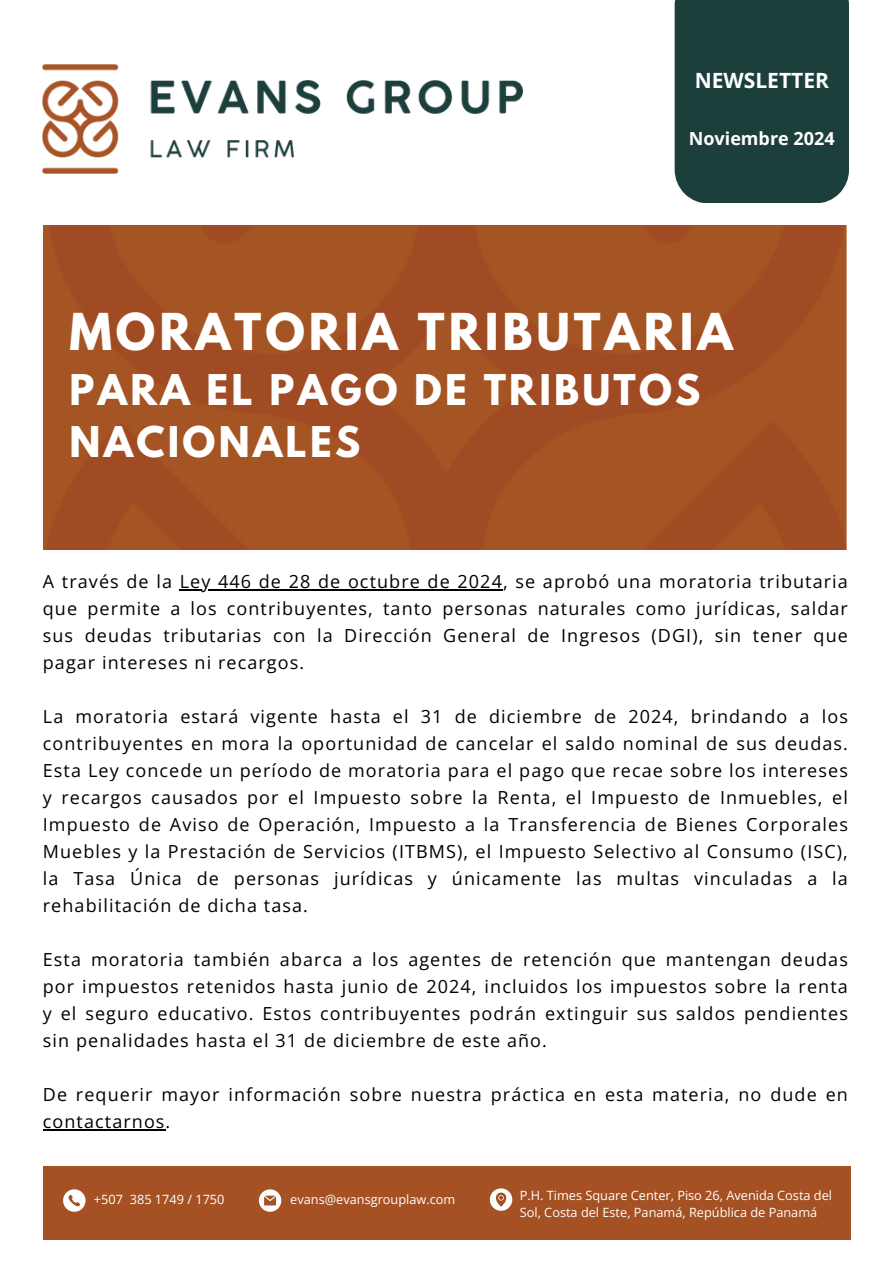
<style>
.page{position:relative;width:894px;height:1264px;background:#fff}
.page>*{position:absolute;margin:0;border:0;box-sizing:border-box;transform-origin:0 0}
.t1{font:700 45px "League Spartan";letter-spacing:.085em;color:#fff}
.t2{font:700 37.5px/51.8px "League Spartan";letter-spacing:.085em;color:#fff}
.t3{font:700 21px "Open Sans";color:#fff}
.t4{font:18px/27px "Open Sans";letter-spacing:.06em;color:#000;text-align:justify}
.t5{font:700 18px "Open Sans";color:#fff}
.t6{font:12.75px/17px "Open Sans";color:#fff}
</style>
<div class="page">
<img style="left:44px;top:225px;width:803px;height:324px">
<div style="left:674px;top:0;width:174px;height:203px;background:#1c3f3c"></div>
<img style="left:43px;top:65px;width:479px;height:108px">
<hr style="left:180px;top:589px;width:323px;height:1px;background:#000">
<hr style="left:43px;top:1129px;width:123px;height:1px;background:#000">
<div style="left:43px;top:1166px;width:807px;height:74px;background:#a55124"></div>
<svg style="left:63px;top:1189px;width:22px;height:22px"></svg>
<svg style="left:259px;top:1189px;width:22px;height:22px"></svg>
<svg style="left:489px;top:1188px;width:23px;height:22px"></svg>
<p class="t3" style="left:694px;top:66px;width:136px">NEWSLETTER</p>
<h2 class="t5" style="left:688px;top:125px;width:147px">Noviembre 2024</h2>
<h4 class="t1" style="left:69px;top:309px;width:664px">MORATORIA TRIBUTARIA</h4>
<h4 class="t2" style="left:69px;top:369px;width:632px">PARA EL PAGO DE TRIBUTOS<br>NACIONALES</h4>
<h3 class="t4" style="left:43px;top:567px;width:806px">A través de la Ley 446 de 28 de octubre de 2024, se aprobó una moratoria tributaria</h3>
<p class="t4" style="left:43px;top:594px;width:806px">que permite a los contribuyentes, tanto personas naturales como jurídicas, saldar sus deudas tributarias con la Dirección General de Ingresos (DGI), sin tener que pagar intereses ni recargos.</p>
<p class="t4" style="left:43px;top:702px;width:806px">La moratoria estará vigente hasta el 31 de diciembre de 2024, brindando a los</p>
<h1 class="t4" style="left:43px;top:729px;width:806px">contribuyentes en mora la oportunidad de cancelar el saldo nominal de sus deudas.<br>Esta Ley concede un período de moratoria para el pago que recae sobre los intereses y recargos causados por el Impuesto sobre la Renta, el Impuesto de Inmuebles, el Impuesto de Aviso de Operación, Impuesto a la Transferencia de Bienes Corporales Muebles y la Prestación de Servicios (ITBMS), el Impuesto Selectivo al Consumo (ISC), la Tasa Única de personas jurídicas y únicamente las multas vinculadas a la rehabilitación de dicha tasa.</h1>
<h1 class="t4" style="left:43px;top:945px;width:806px">Esta moratoria también abarca a los agentes de retención que mantengan deudas</h1>
<h4 class="t4" style="left:43px;top:972px;width:806px">por impuestos retenidos hasta junio de 2024, incluidos los impuestos sobre la renta y el seguro educativo. Estos contribuyentes podrán extinguir sus saldos pendientes sin penalidades hasta el 31 de diciembre de este año.</h4>
<h4 class="t4" style="left:43px;top:1080px;width:806px">De requerir mayor información sobre nuestra práctica en esta materia, no dude en</h4>
<h4 class="t4" style="left:43px;top:1107px;width:129px">contactarnos.</h4>
<h4 class="t6" style="left:94px;top:1190px;width:132px">+507 385 1749 / 1750</h4>
<p class="t6" style="left:290px;top:1190px;width:166px">evans@evansgrouplaw.com</p>
<p class="t6" style="left:519px;top:1186px;width:314px">P.H. Times Square Center, Piso 26, Avenida Costa del<br>Sol, Costa del Este, Panamá, República de Panamá</p>
</div>
